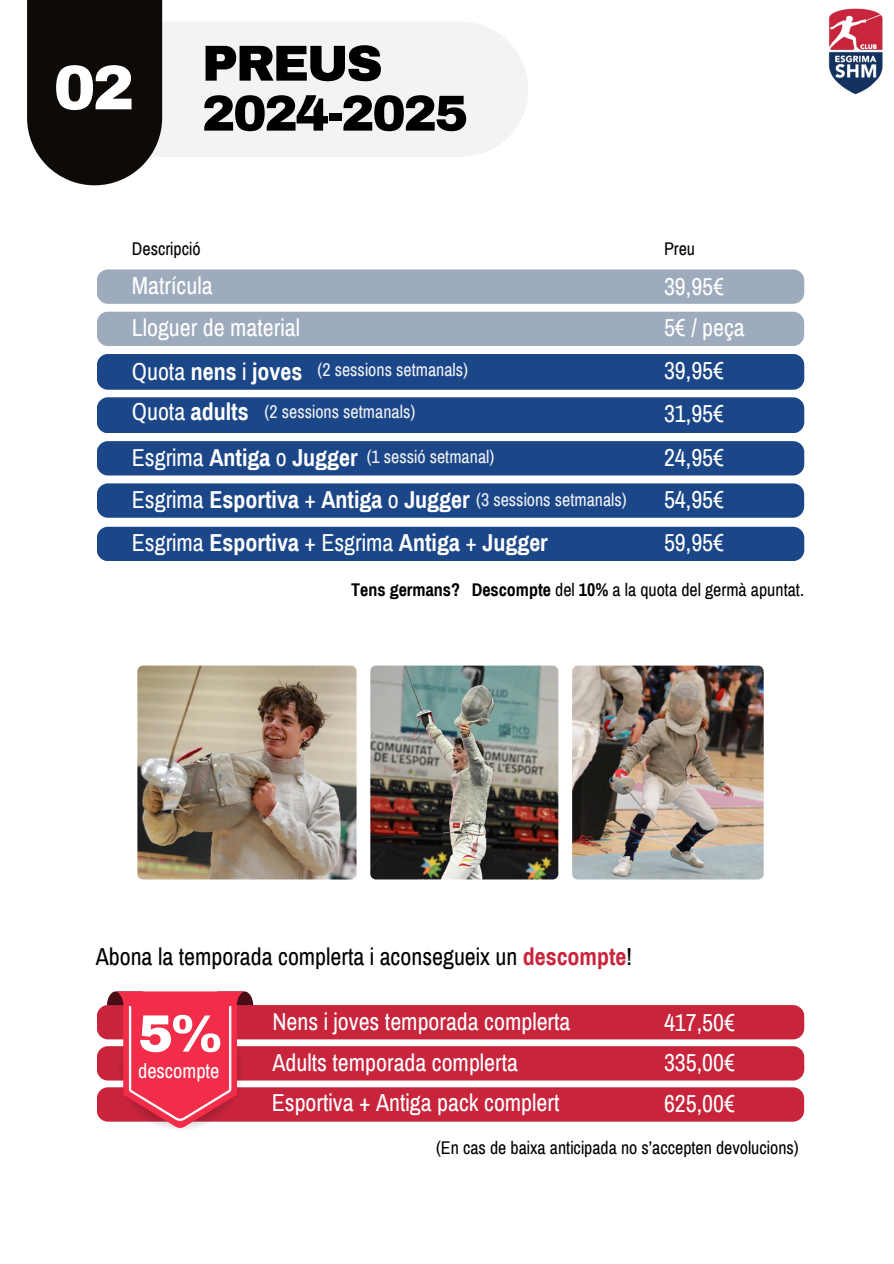
<style>
.page{position:relative;width:894px;height:1264px;background:#fff}
.page>*{position:absolute;margin:0;border:0;box-sizing:border-box;transform-origin:0 0}
.t1{font:900 63px "Archivo";color:#fff}
.t2{font:900 52.5px "Archivo";color:#fff}
.t3{font:900 50.55px/49.9px "Archivo";letter-spacing:-.05em;color:#000}
.t4{font:24px "Archivo Narrow";color:#fff}
.t5{font:700 24px "Archivo Narrow";color:#fff}
.t6{font:24px "Archivo Narrow";color:#000}
.t7{font:20.25px "Archivo Narrow";color:#fff}
.t8{font:18px "Archivo Narrow";color:#000}
.t9{font:18px "Archivo Narrow";color:#f2f3f5}
.t10{font:700 18px "Archivo Narrow";color:#000}
.s1{font-weight:400}
.s2{font-weight:700}
.s3{font-weight:700;color:#c8253d}
</style>
<div class="page">
<div style="left:162px;top:22px;width:366px;height:135px;background:#f2f3f5"></div>
<svg style="left:27px;top:0;width:135px;height:185px;background:#1f1c1a"></svg>
<div style="left:97px;top:397px;width:707px;height:36px;background:#1b4789;border-radius:11px"></div>
<div style="left:97px;top:354px;width:707px;height:36px;background:#1b4789;border-radius:11px"></div>
<div style="left:97px;top:441px;width:707px;height:34px;background:#1b4789;border-radius:11px"></div>
<div style="left:97px;top:269px;width:707px;height:35px;background:#9dabbd;border-radius:11px"></div>
<div style="left:97px;top:312px;width:707px;height:34px;background:#9dabbd;border-radius:11px"></div>
<div style="left:97px;top:1046px;width:707px;height:34px;background:#c8253d;border-radius:11px"></div>
<div style="left:97px;top:1087px;width:707px;height:34px;background:#c8253d;border-radius:11px"></div>
<div style="left:97px;top:1005px;width:707px;height:34px;background:#c8253d;border-radius:11px"></div>
<svg style="left:107px;top:991px;width:146px;height:138px"></svg>
<img style="left:137px;top:665px;width:219px;height:214px;border-radius:6px">
<img style="left:572px;top:665px;width:191px;height:214px;border-radius:6px">
<img style="left:370px;top:665px;width:188px;height:214px;border-radius:6px">
<img style="left:828px;top:8px;width:55px;height:87px">
<div style="left:97px;top:483px;width:707px;height:34px;background:#1b4789;border-radius:11px"></div>
<div style="left:97px;top:526px;width:707px;height:35px;background:#1b4789;border-radius:11px"></div>
<p class="t1" style="left:54px;top:54px;width:82px">02</p>
<h3 class="t3" style="left:202px;top:39px;width:268px">PREUS<br>2024-2025</h3>
<h3 class="t8" style="left:132px;top:239px;width:70px">Descripció</h3>
<h3 class="t8" style="left:663px;top:239px;width:33px">Preu</h3>
<h3 class="t4" style="left:663px;top:274px;width:62px">39,95€</h3>
<p class="t4" style="left:132px;top:273px;width:82px">Matrícula</p>
<h3 class="t4" style="left:132px;top:315px;width:170px">Lloguer de material</h3>
<p class="t4" style="left:663px;top:315px;width:82px">5€ / peça</p>
<h3 class="t5" style="left:132px;top:358px;width:172px"><span class="s1">Quota</span> nens <span class="s1">i</span> joves</h3>
<h3 class="t5" style="left:132px;top:399px;width:118px"><span class="s1">Quota</span> adults</h3>
<p class="t9" style="left:317px;top:360px;width:152px">(2 sessions setmanals)</p>
<h2 class="t9" style="left:264px;top:402px;width:152px">(2 sessions setmanals)</h2>
<p class="t4" style="left:663px;top:357px;width:62px">39,95€</p>
<h3 class="t4" style="left:663px;top:401px;width:62px">31,95€</h3>
<h3 class="t5" style="left:132px;top:444px;width:227px"><span class="s1">Esgrima</span> Antiga <span class="s1">o</span> Jugger</h3>
<h3 class="t9" style="left:366px;top:447px;width:129px">(1 sessió setmanal)</h3>
<h3 class="t9" style="left:476px;top:490px;width:152px">(3 sessions setmanals)</h3>
<h3 class="t4" style="left:663px;top:444px;width:62px">24,95€</h3>
<h4 class="t5" style="left:132px;top:487px;width:339px"><span class="s1">Esgrima</span> Esportiva <span class="s1">+</span> Antiga <span class="s1">o</span> Jugger</h4>
<h3 class="t4" style="left:663px;top:487px;width:62px">54,95€</h3>
<h3 class="t5" style="left:132px;top:530px;width:417px"><span class="s1">Esgrima</span> Esportiva <span class="s1">+ Esgrima</span> Antiga <span class="s1">+</span> Jugger</h3>
<p class="t4" style="left:663px;top:530px;width:62px">59,95€</p>
<p class="t10" style="left:351px;top:580px;width:110px">Tens germans?</p>
<h3 class="t8" style="left:471px;top:580px;width:334px"><span class="s2">Descompte</span> del <span class="s2">10%</span> a la quota del germà apuntat.</h3>
<h5 class="t6" style="left:96px;top:943px;width:537px">Abona la temporada complerta i aconsegueix un <span class="s3">descompte</span>!</h5>
<p class="t2" style="left:138px;top:1005px;width:86px">5%</p>
<p class="t7" style="left:138px;top:1060px;width:83px">descompte</p>
<h3 class="t4" style="left:272px;top:1008px;width:299px">Nens i joves temporada complerta</h3>
<h3 class="t4" style="left:664px;top:1009px;width:72px">417,50€</h3>
<p class="t4" style="left:272px;top:1049px;width:247px">Adults temporada complerta</p>
<h3 class="t4" style="left:664px;top:1049px;width:72px">335,00€</h3>
<h3 class="t4" style="left:272px;top:1089px;width:289px">Esportiva + Antiga pack complert</h3>
<h3 class="t4" style="left:664px;top:1090px;width:72px">625,00€</h3>
<p class="t8" style="left:436px;top:1138px;width:364px">(En cas de baixa anticipada no s’accepten devolucions)</p>
</div>
